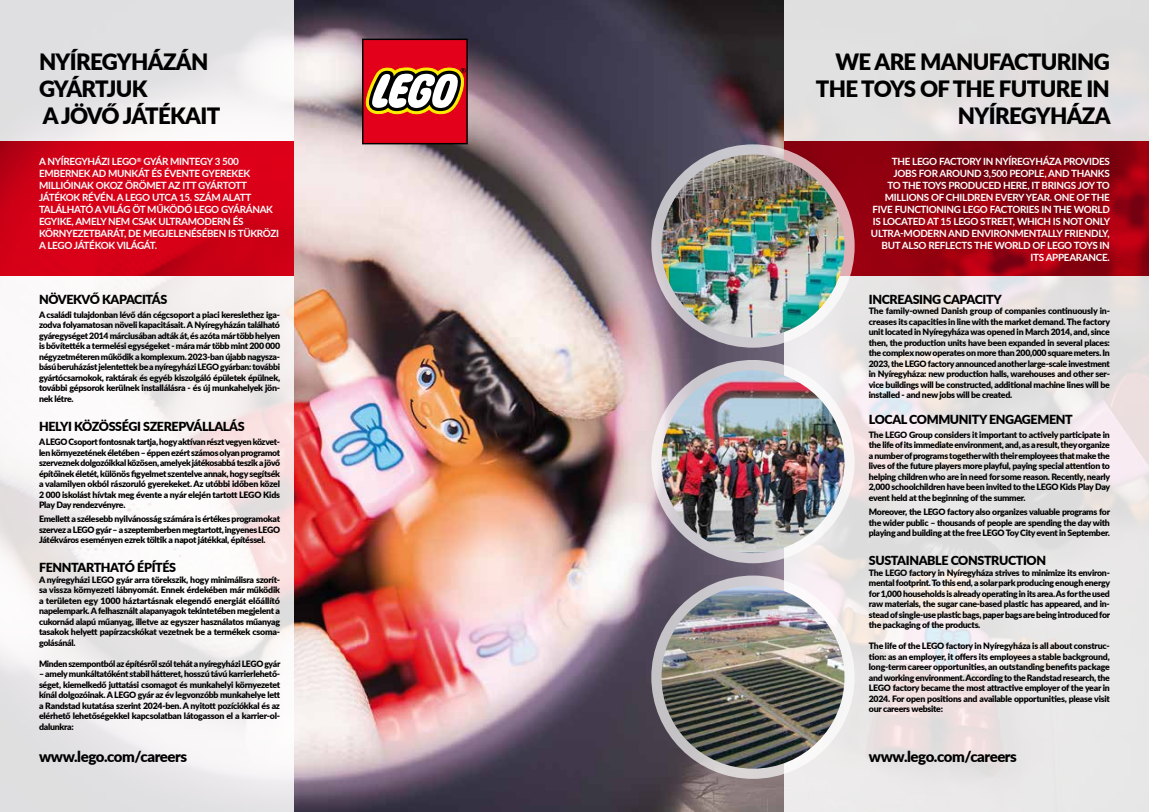
<style>
.page{position:relative;width:1149px;height:812px;background:#fff}
.page>*{position:absolute;margin:0;border:0;box-sizing:border-box;transform-origin:0 0}
.t1{font:900 22.5px/27px "Lato";letter-spacing:-.03em;color:#000}
.t2{font:900 15px "Lato";letter-spacing:-.03em;color:#000}
.t3{font:900 12.5px "Lato";letter-spacing:-.03em;color:#000}
.t4{font:700 10px/12px "Lato";letter-spacing:-.03em;color:#fff}
.t5{font:900 8.75px/10.5px "Lato";letter-spacing:-.03em;color:#000;text-align:justify}
</style>
<div class="page">
<img style="left:0;top:0;width:1148px;height:811px">
<img style="left:0;top:142px;width:1148px;height:134px">
<img style="left:294px;top:0;width:489px;height:811px">
<svg style="left:651px;top:144px;width:203px;height:203px;background:#d1c5ca"></svg>
<img style="left:661px;top:154px;width:183px;height:183px;border-radius:91px">
<svg style="left:651px;top:360px;width:203px;height:203px"></svg>
<img style="left:661px;top:370px;width:183px;height:183px;border-radius:91px">
<svg style="left:651px;top:575px;width:203px;height:203px"></svg>
<img style="left:661px;top:585px;width:183px;height:183px;border-radius:91px">
<svg style="left:362px;top:39px;width:105px;height:105px"></svg>
<h1 class="t1" style="left:39px;top:47px;width:183px">NYÍREGYHÁZÁN<br>GYÁRTJUK<br>A JÖVŐ JÁTÉKAIT</h1>
<h1 class="t1" style="left:815px;top:47px;width:296px;text-align:right">WE ARE MANUFACTURING<br>THE TOYS OF THE FUTURE IN<br>NYÍREGYHÁZA</h1>
<p class="t4" style="left:39px;top:155px;width:241px">A NYÍREGYHÁZI LEGO<sup>®</sup> GYÁR MINTEGY 3 500<br>EMBERNEK AD MUNKÁT ÉS ÉVENTE GYEREKEK MILLIÓINAK OKOZ ÖRÖMET AZ ITT GYÁRTOTT JÁTÉKOK RÉVÉN. A LEGO UTCA 15. SZÁM ALATT TALÁLHATÓ A VILÁG ÖT MŰKÖDŐ LEGO GYÁRÁNAK EGYIKE, AMELY NEM CSAK ULTRAMODERN ÉS KÖRNYEZETBARÁT, DE MEGJELENÉSÉBEN IS TÜKRÖZI A LEGO JÁTÉKOK VILÁGÁT.</p>
<p class="t4" style="left:870px;top:155px;width:241px;text-align:right">THE LEGO FACTORY IN NYÍREGYHÁZA PROVIDES JOBS FOR AROUND 3,500 PEOPLE, AND THANKS<br>TO THE TOYS PRODUCED HERE, IT BRINGS JOY TO MILLIONS OF CHILDREN EVERY YEAR. ONE OF THE FIVE FUNCTIONING LEGO FACTORIES IN THE WORLD IS LOCATED AT 15 LEGO STREET, WHICH IS NOT ONLY ULTRA-MODERN AND ENVIRONMENTALLY FRIENDLY, BUT ALSO REFLECTS THE WORLD OF LEGO TOYS IN ITS APPEARANCE.</p>
<h3 class="t3" style="left:39px;top:290px;width:130px">NÖVEKVŐ KAPACITÁS</h3>
<p class="t5" style="left:39px;top:309px;width:242px">A családi tulajdonban lévő dán cégcsoport a piaci kereslethez iga&shy;zodva folyamatosan növeli kapacitásait. A Nyíregyházán található gyáregységet 2014 márciusában adták át, és azóta már több helyen is bővítették a termelési egységeket - mára már több mint 200 000 négyzetméteren működik a komplexum. 2023-ban újabb nagysza&shy;bású beruházást jelentettek be a nyíregyházi LEGO gyárban: további gyártócsarnokok, raktárak és egyéb kiszolgáló épületek épülnek, további gépsorok kerülnek installálásra - és új munkahelyek jön&shy;nek létre.</p>
<h3 class="t3" style="left:39px;top:417px;width:207px">HELYI KÖZÖSSÉGI SZEREPVÁLLALÁS</h3>
<p class="t5" style="left:39px;top:436px;width:242px">A LEGO Csoport fontosnak tartja, hogy aktívan részt vegyen közvet&shy;len környezetének életében – éppen ezért számos olyan programot szerveznek dolgozóikkal közösen, amelyek játékosabbá teszik a jövő építőinek életét, különös figyelmet szentelve annak, hogy segítsék a valamilyen okból rászoruló gyerekeket. Az utóbbi időben közel 2 000 iskolást hívtak meg évente a nyár elején tartott LEGO Kids Play Day rendezvényre.</p>
<p class="t5" style="left:39px;top:513px;width:242px">Emellett a szélesebb nyilvánosság számára is értékes programokat szervez a LEGO gyár – a szeptemberben megtartott, ingyenes LEGO Játékváros eseményen ezrek töltik a napot játékkal, építéssel.</p>
<h3 class="t3" style="left:39px;top:558px;width:139px">FENNTARTHATÓ ÉPÍTÉS</h3>
<p class="t5" style="left:39px;top:573px;width:243px">A nyíregyházi LEGO gyár arra törekszik, hogy minimálisra szorít&shy;sa vissza környezeti lábnyomát. Ennek érdekében már működik a területen egy 1000 háztartásnak elegendő energiát előállító napelempark. A felhasznált alapanyagok tekintetében megjelent a cukornád alapú műanyag, illetve az egyszer használatos műanyag tasakok helyett papírzacskókat vezetnek be a termékek csoma&shy;golásánál.</p>
<p class="t5" style="left:39px;top:657px;width:243px">Minden szempontból az építésről szól tehát a nyíregyházi LEGO gyár</p>
<p class="t5" style="left:39px;top:668px;width:242px">– amely munkáltatóként stabil hátteret, hosszú távú karrierlehető&shy;séget, kiemelkedő juttatási csomagot és munkahelyi környezetet kínál dolgozóinak. A LEGO gyár az év legvonzóbb munkahelye lett a Randstad kutatása szerint 2024-ben. A nyitott pozíciókkal és az elérhető lehetőségekkel kapcsolatban látogasson el a karrier-ol&shy;dalunkra:</p>
<h2 class="t2" style="left:39px;top:745px;width:149px">www.lego.com/careers</h2>
<h3 class="t3" style="left:868px;top:290px;width:134px">INCREASING CAPACITY</h3>
<p class="t5" style="left:868px;top:305px;width:243px">The family-owned Danish group of companies continuously in&shy;creases its capacities in line with the market demand. The factory unit located in Nyíregyháza was opened in March 2014, and, since then, the production units have been expanded in several places: the complex now operates on more than 200,000 square meters. In 2023, the LEGO factory announced another large-scale investment in Nyíregyháza: new production halls, warehouses and other ser&shy;vice buildings will be constructed, additional machine lines will be installed - and new jobs will be created.</p>
<h3 class="t3" style="left:868px;top:410px;width:205px">LOCAL COMMUNITY ENGAGEMENT</h3>
<p class="t5" style="left:868px;top:429px;width:243px">The LEGO Group considers it important to actively participate in the life of its immediate environment, and, as a result, they organize a number of programs together with their employees that make the lives of the future players more playful, paying special attention to helping children who are in need for some reason. Recently, nearly 2,000 schoolchildren have been invited to the LEGO Kids Play Day event held at the beginning of the summer.</p>
<p class="t5" style="left:868px;top:506px;width:243px">Moreover, the LEGO factory also organizes valuable programs for the wider public – thousands of people are spending the day with playing and building at the free LEGO Toy City event in September.</p>
<h3 class="t3" style="left:868px;top:551px;width:179px">SUSTAINABLE CONSTRUCTION</h3>
<p class="t5" style="left:868px;top:566px;width:243px">The LEGO factory in Nyíregyháza strives to minimize its environ&shy;mental footprint. To this end, a solar park producing enough energy for 1,000 households is already operating in its area. As for the used raw materials, the sugar cane-based plastic has appeared, and in&shy;stead of single-use plastic bags, paper bags are being introduced for the packaging of the products.</p>
<p class="t5" style="left:868px;top:640px;width:242px">The life of the LEGO factory in Nyíregyháza is all about construc&shy;tion: as an employer, it offers its employees a stable background, long-term career opportunities, an outstanding benefits package and working environment. According to the Randstad research, the LEGO factory became the most attractive employer of the year in 2024. For open positions and available opportunities, please visit our careers website:</p>
<h2 class="t2" style="left:868px;top:744px;width:149px">www.lego.com/careers</h2>
</div>
